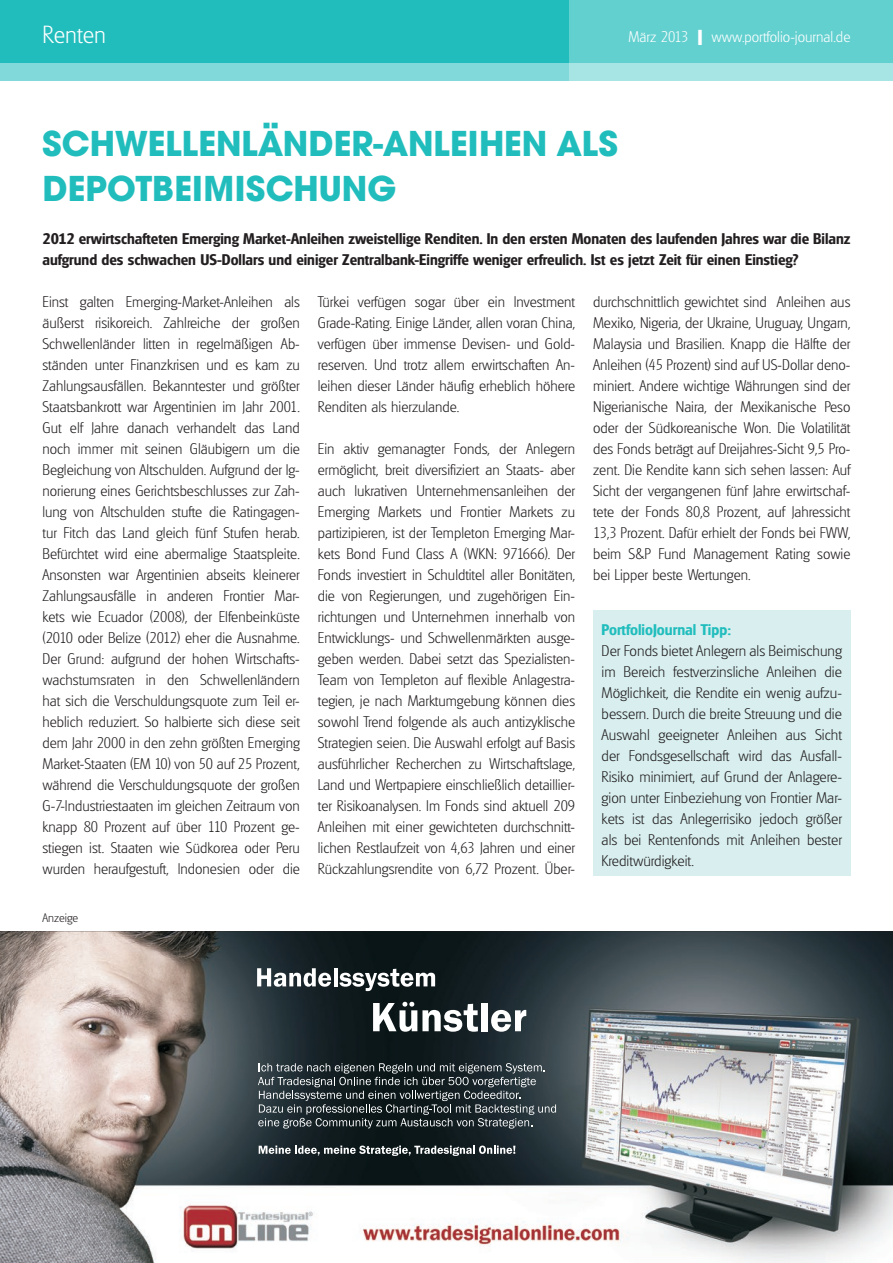
<style>
.page{position:relative;width:893px;height:1263px;background:#fff}
.page>*{position:absolute;margin:0;border:0;box-sizing:border-box;transform-origin:0 0}
.t1{font:700 37.5px/45px "Avignon";color:#21bdbd}
.t2{font:200 24px "Glasgow Serial";color:#fff}
.t3{font:200 15px/21px "Glasgow Serial";color:#231f20;text-align:justify}
.t4{font:700 15px/21px "Glasgow Serial";color:#231f20}
.t5{font:200 15px "Glasgow Serial";color:#fff}
.t6{font:700 15px "Glasgow Serial";color:#21bdbd}
.t7{font:200 12px "Glasgow Serial";color:#231f20}
.s1{font-weight:700;font-size:21px}
</style>
<div class="page">
<div style="left:0;top:0;width:893px;height:81px;background:#21bdbd"></div>
<div style="left:0;top:64px;width:893px;height:17px;background:#82d9d9"></div>
<svg style="left:570px;top:0;width:323px;height:81px;background:#72d4d4"></svg>
<div style="left:593px;top:610px;width:257px;height:265px;background:#d8eeef"></div>
<svg style="left:0;top:931px;width:893px;height:332px"></svg>
<svg style="left:257px;top:968px;width:74px;height:19px"></svg>
<hr style="left:334px;top:968px;width:4px;height:18px;background:#fff">
<svg style="left:339px;top:969px;width:96px;height:22px"></svg>
<svg style="left:373px;top:1002px;width:105px;height:30px"></svg>
<div style="left:481px;top:1003px;width:6px;height:28px;background:#fff"></div>
<svg style="left:491px;top:1010px;width:35px;height:22px"></svg>
<svg style="left:258px;top:1063px;width:298px;height:65px;background:#3d474b"></svg>
<svg style="left:259px;top:1145px;width:256px;height:11px"></svg>
<h2 class="t2" style="left:43px;top:20px;width:65px">Renten</h2>
<p class="t5" style="left:711px;top:27px;width:141px">www.portfolio-journal.de</p>
<p class="t5" style="left:629px;top:27px;width:75px">März 2013 <span class="s1">I</span></p>
<h1 class="t1" style="left:43px;top:120px;width:577px">SCHWELLENLÄNDER-ANLEIHEN ALS<br>DEPOTBEIMISCHUNG</h1>
<p class="t4" style="left:43px;top:228px;width:809px">2012 erwirtschafteten Emerging Market-Anleihen zweistellige Renditen. In den ersten Monaten des laufenden Jahres war die Bilanz aufgrund des schwachen US-Dollars und einiger Zentralbank-Eingriffe weniger erfreulich. Ist es jetzt Zeit für einen Einstieg?</p>
<p class="t3" style="left:43px;top:291px;width:259px">Einst galten Emerging-Market-Anleihen als äußerst risikoreich. Zahlreiche der großen Schwellenländer litten in regelmäßigen Ab&shy;ständen unter Finanzkrisen und es kam zu Zahlungsausfällen. Bekanntester und größter Staatsbankrott war Argentinien im Jahr 2001.<br>Gut elf Jahre danach verhandelt das Land noch immer mit seinen Gläubigern um die Begleichung von Altschulden. Aufgrund der Ig&shy;norierung eines Gerichtsbeschlusses zur Zah&shy;lung von Altschulden stufte die Ratingagen&shy;tur Fitch das Land gleich fünf Stufen herab.<br>Befürchtet wird eine abermalige Staatspleite.<br>Ansonsten war Argentinien abseits kleinerer Zahlungsausfälle in anderen Frontier Mar&shy;kets wie Ecuador (2008), der Elfenbeinküste (2010 oder Belize (2012) eher die Ausnahme.<br>Der Grund: aufgrund der hohen Wirtschafts&shy;wachstumsraten in den Schwellenländern hat sich die Verschuldungsquote zum Teil er&shy;heblich reduziert. So halbierte sich diese seit dem Jahr 2000 in den zehn größten Emerging Market-Staaten (EM 10) von 50 auf 25 Prozent, während die Verschuldungsquote der großen G-7-Industriestaaten im gleichen Zeitraum von knapp 80 Prozent auf über 110 Prozent ge&shy;stiegen ist. Staaten wie Südkorea oder Peru wurden heraufgestuft, Indonesien oder die</p>
<p class="t7" style="left:43px;top:911px;width:37px">Anzeige</p>
<p class="t3" style="left:318px;top:291px;width:259px">Türkei verfügen sogar über ein Investment Grade-Rating. Einige Länder, allen voran China, verfügen über immense Devisen- und Gold&shy;reserven. Und trotz allem erwirtschaften An&shy;leihen dieser Länder häufig erheblich höhere Renditen als hierzulande.</p>
<p class="t3" style="left:318px;top:438px;width:259px">Ein aktiv gemanagter Fonds, der Anlegern ermöglicht, breit diversifiziert an Staats- aber auch lukrativen Unternehmensanleihen der Emerging Markets und Frontier Markets zu partizipieren, ist der Templeton Emerging Mar&shy;kets Bond Fund Class A (WKN: 971666). Der Fonds investiert in Schuldtitel aller Bonitäten, die von Regierungen, und zugehörigen Ein&shy;richtungen und Unternehmen innerhalb von Entwicklungs- und Schwellenmärkten ausge&shy;geben werden. Dabei setzt das Spezialisten-Team von Templeton auf flexible Anlagestra&shy;tegien, je nach Marktumgebung können dies sowohl Trend folgende als auch antizyklische Strategien seien. Die Auswahl erfolgt auf Basis ausführlicher Recherchen zu Wirtschaftslage, Land und Wertpapiere einschließlich detaillier&shy;ter Risikoanalysen. Im Fonds sind aktuell 209<br>Anleihen mit einer gewichteten durchschnitt&shy;lichen Restlaufzeit von 4,63 Jahren und einer Rückzahlungsrendite von 6,72 Prozent. Über-</p>
<p class="t3" style="left:593px;top:291px;width:259px">durchschnittlich gewichtet sind Anleihen aus Mexiko, Nigeria, der Ukraine, Uruguay, Ungarn, Malaysia und Brasilien. Knapp die Hälfte der Anleihen (45 Prozent) sind auf US-Dollar deno&shy;miniert. Andere wichtige Währungen sind der Nigerianische Naira, der Mexikanische Peso oder der Südkoreanische Won. Die Volatilität des Fonds beträgt auf Dreijahres-Sicht 9,5 Pro&shy;zent. Die Rendite kann sich sehen lassen: Auf Sicht der vergangenen fünf Jahre erwirtschaf&shy;tete der Fonds 80,8 Prozent, auf Jahressicht 13,3 Prozent. Dafür erhielt der Fonds bei FWW, beim S&amp;P Fund Management Rating sowie bei Lipper beste Wertungen.</p>
<p class="t6" style="left:602px;top:621px;width:131px">PortfolioJournal Tipp:</p>
<p class="t3" style="left:602px;top:640px;width:242px">Der Fonds bietet Anlegern als Beimischung im Bereich festverzinsliche Anleihen die Möglichkeit, die Rendite ein wenig aufzu&shy;bessern. Durch die breite Streuung und die Auswahl geeigneter Anleihen aus Sicht der Fondsgesellschaft wird das Ausfall-Risiko minimiert, auf Grund der Anlagere&shy;gion unter Einbeziehung von Frontier Mar&shy;kets ist das Anlegerrisiko jedoch größer als bei Rentenfonds mit Anleihen bester Kreditwürdigkeit.</p>
</div>
